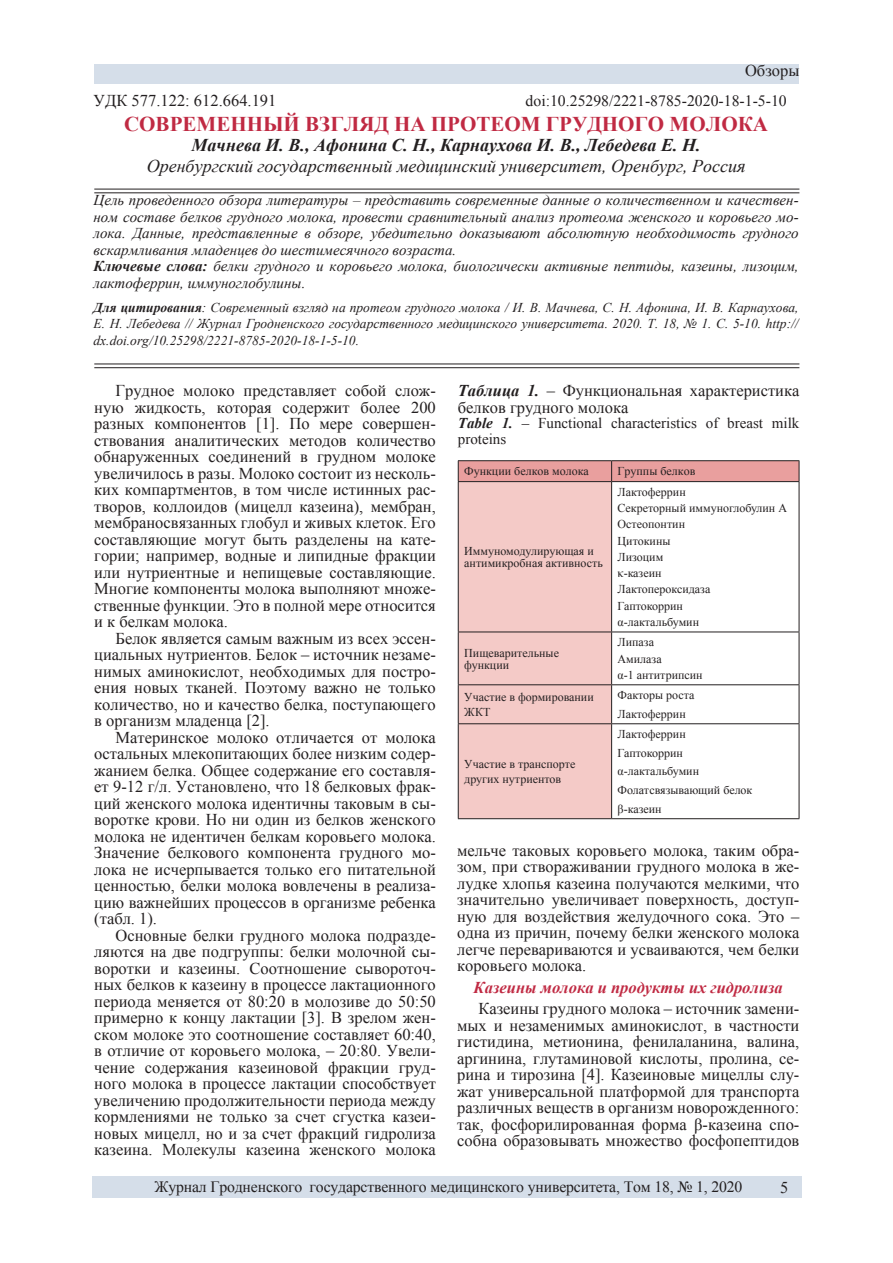
<style>
.page{position:relative;width:893px;height:1263px;background:#fff}
.page>*{position:absolute;margin:0;border:0;box-sizing:border-box;transform-origin:0 0}
.t1{font:700 21px "Times New Roman";color:#c02a43}
.t2{font:italic 18px "Times New Roman";color:#231f20}
.t3{font:italic 700 18px "Times New Roman";color:#231f20}
.t4{font:16.5px/16.5px "Times New Roman";color:#231f20;text-align:justify}
.t5{font:italic 700 16.5px "Times New Roman";color:#c02a43}
.t6{font:15.75px "Times New Roman";letter-spacing:-.01em;color:#231f20}
.t7{font:italic 15px/16.5px "Times New Roman";color:#231f20}
.t8{font:15px/16.5px "Times New Roman";color:#231f20}
.t9{font:italic 13.5px/16.5px "Times New Roman";color:#231f20;text-align:justify}
.t10{font:12px/16.2px "Times New Roman";color:#231f20}
.s1{font-weight:700}
.s2{font-weight:700;font-style:italic}
</style>
<div class="page">
<div style="left:94px;top:65px;width:705px;height:19px;background:#d5dee9"></div>
<div style="left:92px;top:1176px;width:709px;height:22px;background:#d5dee9"></div>
<hr style="left:94px;top:364px;width:705px;height:1px;background:#231f20">
<hr style="left:94px;top:367px;width:705px;height:1px;background:#231f20">
<hr style="left:94px;top:189px;width:705px;height:1px;background:#231f20">
<hr style="left:94px;top:192px;width:705px;height:1px;background:#231f20">
<div style="left:459px;top:482px;width:152px;height:336px;background:#f4cac7"></div>
<hr style="left:458px;top:460px;width:154px;height:1px;background:#231f20">
<hr style="left:612px;top:460px;width:187px;height:1px;background:#231f20">
<div style="left:458px;top:461px;width:342px;height:21px;background:#e99f9e"></div>
<hr style="left:458px;top:481px;width:154px;height:1px;background:#231f20">
<hr style="left:458px;top:482px;width:1px;height:150px;background:#231f20">
<hr style="left:612px;top:481px;width:187px;height:1px;background:#231f20">
<hr style="left:611px;top:482px;width:1px;height:150px;background:#231f20">
<hr style="left:799px;top:482px;width:1px;height:150px;background:#231f20">
<hr style="left:458px;top:632px;width:154px;height:1px;background:#231f20">
<hr style="left:458px;top:632px;width:1px;height:52px;background:#231f20">
<hr style="left:612px;top:632px;width:187px;height:1px;background:#231f20">
<hr style="left:611px;top:632px;width:1px;height:52px;background:#231f20">
<hr style="left:799px;top:632px;width:1px;height:52px;background:#231f20">
<hr style="left:458px;top:684px;width:154px;height:1px;background:#231f20">
<hr style="left:458px;top:685px;width:1px;height:38px;background:#231f20">
<hr style="left:612px;top:684px;width:187px;height:1px;background:#231f20">
<hr style="left:611px;top:685px;width:1px;height:38px;background:#231f20">
<hr style="left:799px;top:685px;width:1px;height:38px;background:#231f20">
<hr style="left:458px;top:723px;width:154px;height:1px;background:#231f20">
<hr style="left:458px;top:724px;width:1px;height:94px;background:#231f20">
<hr style="left:612px;top:723px;width:187px;height:1px;background:#231f20">
<hr style="left:611px;top:724px;width:1px;height:94px;background:#231f20">
<hr style="left:799px;top:724px;width:1px;height:94px;background:#231f20">
<hr style="left:458px;top:818px;width:154px;height:1px;background:#231f20">
<hr style="left:612px;top:818px;width:187px;height:1px;background:#231f20">
<p class="t4" style="left:745px;top:62px;width:56px">Обзоры</p>
<p class="t4" style="left:94px;top:92px;width:184px">УДК 577.122: 612.664.191</p>
<p class="t6" style="left:526px;top:90px;width:263px">doi:10.25298/2221-8785-2020-18-1-5-10</p>
<p class="t1" style="left:124px;top:110px;width:645px">СОВРЕМЕННЫЙ ВЗГЛЯД НА ПРОТЕОМ ГРУДНОГО МОЛОКА</p>
<p class="t3" style="left:192px;top:132px;width:510px">Мачнева И. В., Афонина С. Н., Карнаухова И. В., Лебедева Е. Н.</p>
<p class="t2" style="left:147px;top:154px;width:600px">Оренбургский государственный медицинский университет, Оренбург, Россия</p>
<p class="t7" style="left:94px;top:192px;width:707px">Цель проведенного обзора литературы – представить современные данные о количественном и качествен&shy;ном составе белков грудного молока, провести сравнительный анализ протеома женского и коровьего мо&shy;лока. Данные, представленные в обзоре, убедительно доказывают абсолютную необходимость грудного вскармливания младенцев до шестимесячного возраста.<br><span class="s1">Ключевые слова:</span> белки грудного и коровьего молока, биологически активные пептиды, казеины, лизоцим, лактоферрин, иммуноглобулины.</p>
<p class="t9" style="left:94px;top:299px;width:707px"><span class="s1">Для цитирования</span>: Современный взгляд на протеом грудного молока / И. В. Мачнева, С. Н. Афонина, И. В. Карнаухова, Е. Н. Лебедева // Журнал Гродненского государственного медицинского университета. 2020. Т. 18, № 1. С. 5-10. http:// dx.doi.org/10.25298/2221-8785-2020-18-1-5-10.</p>
<p class="t4" style="left:94px;top:382px;width:343px;text-indent:21px">Грудное молоко представляет собой слож&shy;ную жидкость, которая содержит более 200 разных компонентов [1]. По мере совершен&shy;ствования аналитических методов количество обнаруженных соединений в грудном молоке увеличилось в разы. Молоко состоит из несколь&shy;ких компартментов, в том числе истинных рас&shy;творов, коллоидов (мицелл казеина), мембран, мембраносвязанных глобул и живых клеток. Его составляющие могут быть разделены на кате&shy;гории; например, водные и липидные фракции или нутриентные и непищевые составляющие.<br>Многие компоненты молока выполняют множе&shy;ственные функции. Это в полной мере относится и к белкам молока.</p>
<p class="t4" style="left:94px;top:630px;width:343px;text-indent:21px">Белок является самым важным из всех эссен&shy;циальных нутриентов. Белок – источник незаме&shy;нимых аминокислот, необходимых для постро&shy;ения новых тканей. Поэтому важно не только количество, но и качество белка, поступающего в организм младенца [2].</p>
<p class="t4" style="left:94px;top:729px;width:343px;text-indent:21px">Материнское молоко отличается от молока остальных млекопитающих более низким содер&shy;жанием белка. Общее содержание его составля&shy;ет 9-12 г/л. Установлено, что 18 белковых фрак&shy;ций женского молока идентичны таковым в сы&shy;воротке крови. Но ни один из белков женского молока не идентичен белкам коровьего молока.<br>Значение белкового компонента грудного мо&shy;лока не исчерпывается только его питательной ценностью, белки молока вовлечены в реализа&shy;цию важнейших процессов в организме ребенка (табл. 1).</p>
<p class="t4" style="left:94px;top:927px;width:343px;text-indent:21px">Основные белки грудного молока подразде&shy;ляются на две подгруппы: белки молочной сы&shy;воротки и казеины. Соотношение сывороточ&shy;ных белков к казеину в процессе лактационного периода меняется от 80:20 в молозиве до 50:50 примерно к концу лактации [3]. В зрелом жен&shy;ском молоке это соотношение составляет 60:40, в отличие от коровьего молока, – 20:80. Увели&shy;чение содержания казеиновой фракции груд&shy;ного молока в процессе лактации способствует увеличению продолжительности периода между кормлениями не только за счет сгустка казеи&shy;новых мицелл, но и за счет фракций гидролиза казеина. Молекулы казеина женского молока</p>
<p class="t4" style="left:458px;top:382px;width:343px"><span class="s2">Таблица 1.</span> – Функциональная характеристика белков грудного молока</p>
<p class="t8" style="left:458px;top:414px;width:343px"><span class="s2">Table 1.</span> – Functional characteristics of breast milk proteins</p>
<p class="t10" style="left:464px;top:463px;width:126px">Функции белков молока</p>
<p class="t10" style="left:618px;top:463px;width:79px">Группы белков</p>
<p class="t10" style="left:618px;top:484px;width:171px">Лактоферрин<br>Cекреторный иммуноглобулин А<br>Остеопонтин<br>Цитокины<br>Лизоцим<br>κ-казеин<br>Лактопероксидаза<br>Гаптокоррин<br>α-лактальбумин</p>
<p class="t10" style="left:464px;top:545px;width:140px;line-height:12px">Иммуномодулирующая и антимикробная активность</p>
<p class="t10" style="left:464px;top:646px;width:96px;line-height:12px">Пищеварительные функции</p>
<p class="t10" style="left:618px;top:634px;width:87px">Липаза<br>Амилаза<br>α-1 антитрипсин</p>
<p class="t10" style="left:464px;top:690px;width:131px;line-height:14.4px">Участие в формировании<br>ЖКТ</p>
<p class="t10" style="left:618px;top:686px;width:78px;line-height:18.6px">Факторы роста<br>Лактоферрин</p>
<p class="t10" style="left:464px;top:757px;width:113px;line-height:14.4px">Участие в транспорте других нутриентов</p>
<p class="t10" style="left:618px;top:724px;width:136px;line-height:18.6px">Лактоферрин<br>Гаптокоррин α-лактальбумин<br>Фолатсвязывающий белок β-казеин</p>
<p class="t4" style="left:457px;top:841px;width:344px">мельче таковых коровьего молока, таким обра&shy;зом, при створаживании грудного молока в же&shy;лудке хлопья казеина получаются мелкими, что значительно увеличивает поверхность, доступ&shy;ную для воздействия желудочного сока. Это – одна из причин, почему белки женского молока легче перевариваются и усваиваются, чем белки коровьего молока.</p>
<p class="t5" style="left:474px;top:976px;width:311px">Казеины молока и продукты их гидролиза</p>
<p class="t4" style="left:457px;top:1000px;width:344px;text-indent:21px">Казеины грудного молока – источник замени&shy;мых и незаменимых аминокислот, в частности гистидина, метионина, фенилаланина, валина, аргинина, глутаминовой кислоты, пролина, се&shy;рина и тирозина [4]. Казеиновые мицеллы слу&shy;жат универсальной платформой для транспорта различных веществ в организм новорожденного: так, фосфорилированная форма β-казеина спо&shy;собна образовывать множество фосфопептидов</p>
<p class="t6" style="left:154px;top:1176px;width:589px">Журнал Гродненского государственного медицинского университета, Том 18, № 1, 2020</p>
<p class="t4" style="left:780px;top:1178px;width:10px">5</p>
</div>
